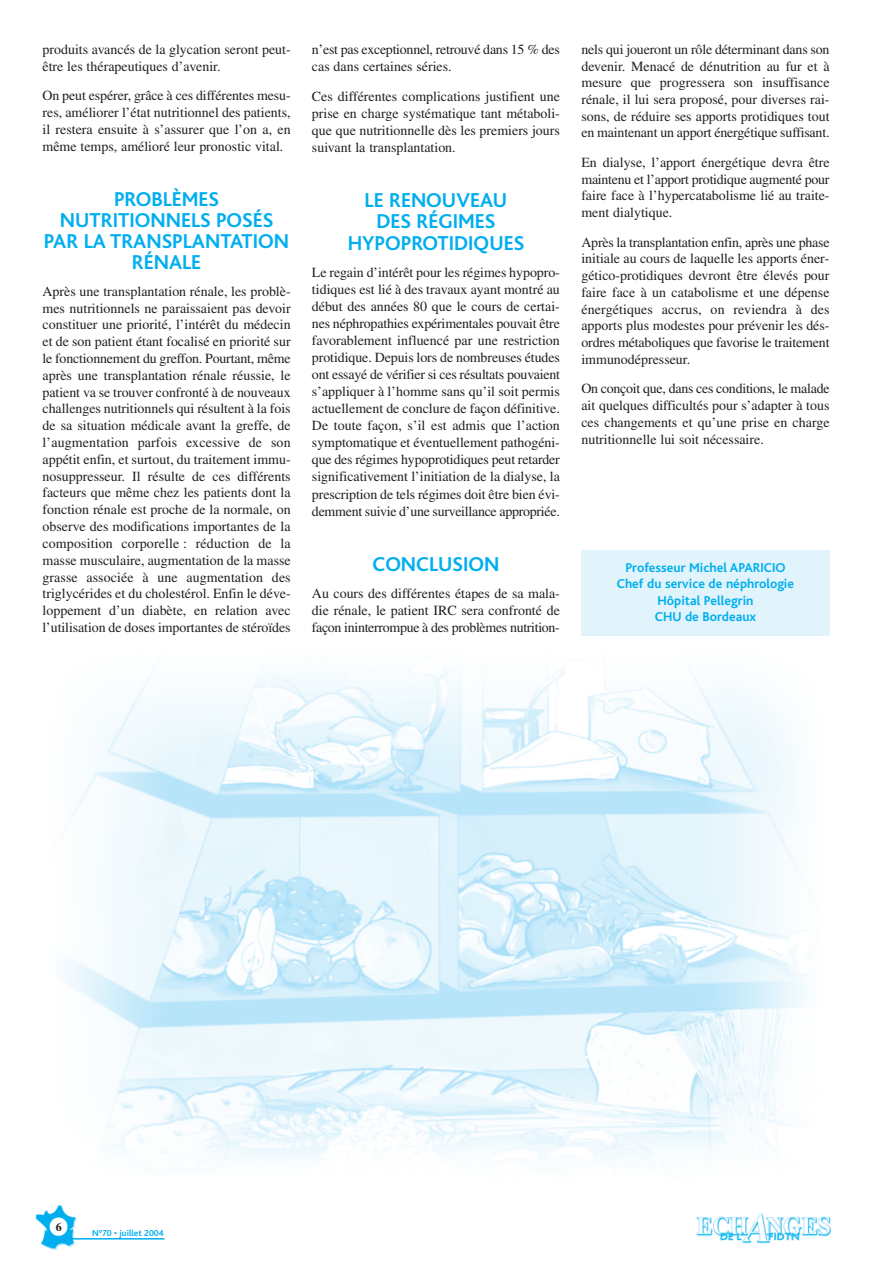
<style>
.page{position:relative;width:893px;height:1263px;background:#fff}
.page>*{position:absolute;margin:0;border:0;box-sizing:border-box;transform-origin:0 0}
.t1{font:700 21px/21.1px "Kl Bliss";color:#00aeef;text-align:center}
.t2{font:13.95px/16.8px "Times";color:#231f20;text-align:justify}
.t3{font:13.95px/17.1px "Times";letter-spacing:-.02em;color:#231f20}
.t4{font:700 13.5px/16.2px "Kl Bliss";color:#00aeef;text-align:center}
.t5{font:700 12px "Times";color:#231f20}
.t6{font:700 9px "Kl Bliss";color:#00aeef}
</style>
<div class="page">
<img style="left:65px;top:668px;width:743px;height:495px">
<img style="left:35px;top:1205px;width:42px;height:46px">
<hr style="left:45px;top:1238px;width:119px;height:2px;background:#00aeef">
<img style="left:696px;top:1213px;width:136px;height:31px">
<div style="left:581px;top:550px;width:248px;height:85px;background:#e1f4fc"></div>
<p class="t2" style="left:43px;top:42px;width:250px">produits avancés de la glycation seront peut&shy;être les thérapeutiques d’avenir.</p>
<p class="t2" style="left:43px;top:88px;width:250px">On peut espérer, grâce à ces différentes mesu&shy;res, améliorer l’état nutritionnel des patients, il restera ensuite à s’assurer que l’on a, en même temps, amélioré leur pronostic vital.</p>
<h1 class="t1" style="left:44px;top:190px;width:247px">PROBLÈMES<br>NUTRITIONNELS POSÉS<br>PAR LA TRANSPLANTATION<br>RÉNALE</h1>
<p class="t2" style="left:43px;top:284px;width:250px">Après une transplantation rénale, les problè&shy;mes nutritionnels ne paraissaient pas devoir constituer une priorité, l’intérêt du médecin et de son patient étant focalisé en priorité sur le fonctionnement du greffon. Pourtant, même après une transplantation rénale réussie, le patient va se trouver confronté à de nouveaux challenges nutritionnels qui résultent à la fois de sa situation médicale avant la greffe, de l’augmentation parfois excessive de son appétit enfin, et surtout, du traitement immu&shy;nosuppresseur. Il résulte de ces différents facteurs que même chez les patients dont la fonction rénale est proche de la normale, on observe des modifications importantes de la composition corporelle : réduction de la masse musculaire, augmentation de la masse grasse associée à une augmentation des triglycérides et du cholestérol. Enfin le déve&shy;loppement d’un diabète, en relation avec l’utilisation de doses importantes de stéroïdes</p>
<p class="t3" style="left:312px;top:42px;width:249px">n’est pas exceptionnel, retrouvé dans 15 % des cas dans certaines séries.</p>
<p class="t2" style="left:312px;top:89px;width:249px">Ces différentes complications justifient une prise en charge systématique tant métaboli&shy;que que nutritionnelle dès les premiers jours suivant la transplantation.</p>
<h1 class="t1" style="left:348px;top:192px;width:178px">LE RENOUVEAU<br>DES RÉGIMES<br>HYPOPROTIDIQUES</h1>
<p class="t2" style="left:312px;top:265px;width:249px">Le regain d’intérêt pour les régimes hypopro&shy;tidiques est lié à des travaux ayant montré au début des années 80 que le cours de certai&shy;nes néphropathies expérimentales pouvait être favorablement influencé par une restriction protidique. Depuis lors de nombreuses études ont essayé de vérifier si ces résultats pouvaient s’appliquer à l’homme sans qu’il soit permis actuellement de conclure de façon définitive.<br>De toute façon, s’il est admis que l’action symptomatique et éventuellement pathogéni&shy;que des régimes hypoprotidiques peut retarder significativement l’initiation de la dialyse, la prescription de tels régimes doit être bien évi&shy;demment suivie d’une surveillance appropriée.</p>
<h1 class="t1" style="left:372px;top:555px;width:128px">CONCLUSION</h1>
<p class="t2" style="left:312px;top:586px;width:249px">Au cours des différentes étapes de sa mala&shy;die rénale, le patient IRC sera confronté de façon ininterrompue à des problèmes nutrition-</p>
<p class="t2" style="left:581px;top:42px;width:250px">nels qui joueront un rôle déterminant dans son devenir. Menacé de dénutrition au fur et à mesure que progressera son insuffisance rénale, il lui sera proposé, pour diverses rai&shy;sons, de réduire ses apports protidiques tout en maintenant un apport énergétique suffisant.</p>
<p class="t2" style="left:581px;top:155px;width:250px">En dialyse, l’apport énergétique devra être maintenu et l’apport protidique augmenté pour faire face à l’hypercatabolisme lié au traite&shy;ment dialytique.</p>
<p class="t2" style="left:581px;top:235px;width:250px">Après la transplantation enfin, après une phase initiale au cours de laquelle les apports éner&shy;gético-protidiques devront être élevés pour faire face à un catabolisme et une dépense énergétiques accrus, on reviendra à des apports plus modestes pour prévenir les dés&shy;ordres métaboliques que favorise le traitement immunodépresseur.</p>
<p class="t2" style="left:581px;top:382px;width:250px">On conçoit que, dans ces conditions, le malade ait quelques difficultés pour s’adapter à tous ces changements et qu’une prise en charge nutritionnelle lui soit nécessaire.</p>
<p class="t4" style="left:616px;top:561px;width:179px">Professeur Michel APARICIO<br>Chef du service de néphrologie<br>Hôpital Pellegrin<br>CHU de Bordeaux</p>
<p class="t5" style="left:56px;top:1222px;width:7px">6</p>
<p class="t6" style="left:92px;top:1230px;width:73px">N°70 • juillet 2004</p>
</div>
